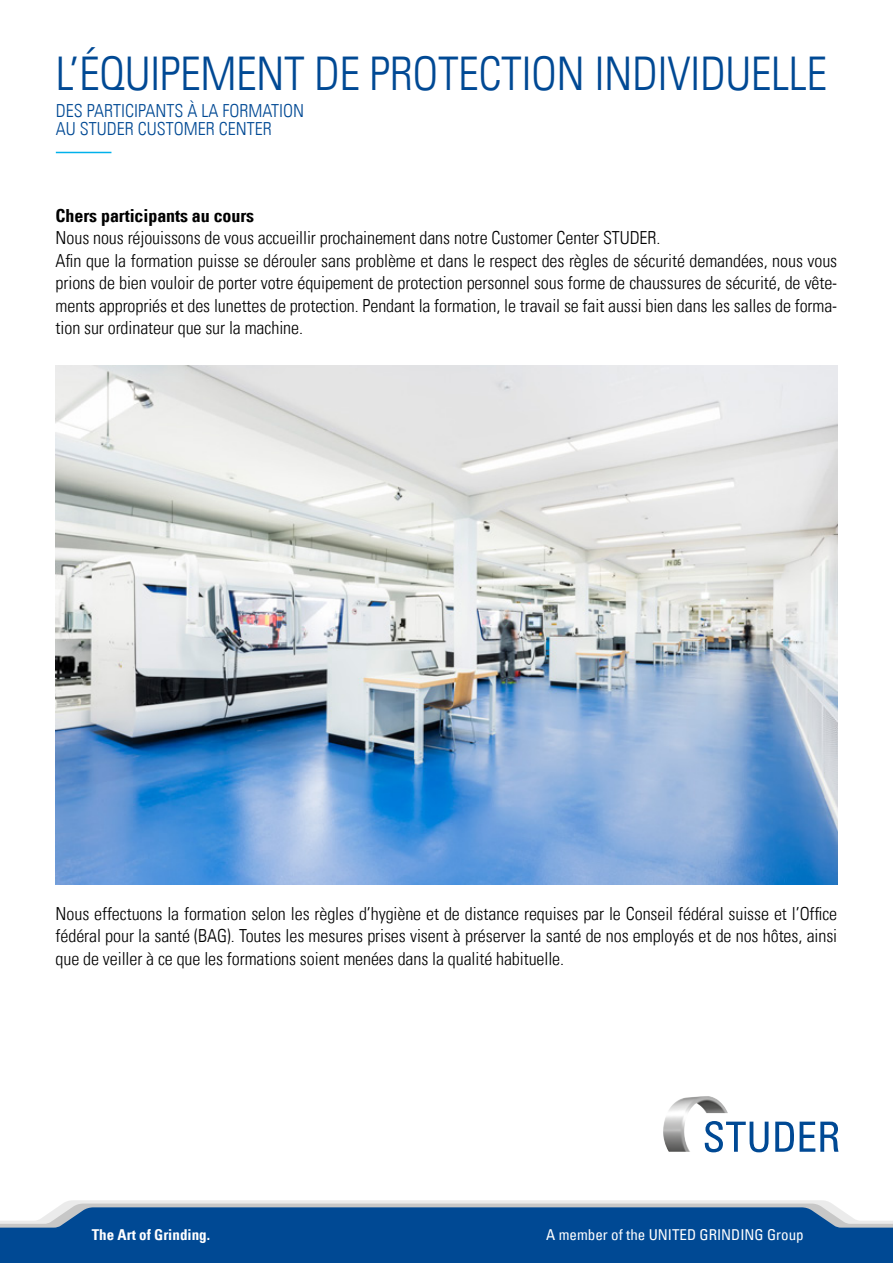
<style>
.page{position:relative;width:893px;height:1263px;background:#fff}
.page>*{position:absolute;margin:0;border:0;box-sizing:border-box;transform-origin:0 0}
.t1{font:46.5px "Univers Com 47 Light Cond";letter-spacing:-.01em;color:#004994}
.t2{font:18px/22.5px "Univers Com 47 Light Cond";letter-spacing:-.005em;color:#000}
.t3{font:18px/18px "Univers Com 47 Light Cond";color:#004994}
.t4{font:18px "Univers Com 67 Bold Cond";letter-spacing:-.005em;color:#000}
.t5{font:condensed 15px "Univers Com 57";color:#fff}
.t6{font:15px "Univers Com 67 Bold Cond";color:#fff}
</style>
<div class="page">
<svg style="left:58px;top:1200px;width:778px;height:7px"></svg>
<svg style="left:0;top:1207px;width:893px;height:56px;background:#0e5399"></svg>
<svg style="left:728px;top:1121px;width:40px;height:31px"></svg>
<svg style="left:775px;top:1121px;width:19px;height:31px"></svg>
<svg style="left:800px;top:1121px;width:38px;height:31px"></svg>
<img style="left:663px;top:1096px;width:65px;height:56px">
<hr style="left:56px;top:152px;width:55px;height:1px;background:#00b1eb">
<img style="left:56px;top:366px;width:781px;height:519px">
<h1 class="t1" style="left:56px;top:46px;width:773px">L’ÉQUIPEMENT DE PROTECTION INDIVIDUELLE</h1>
<p class="t3" style="left:56px;top:102px;width:250px">DES PARTICIPANTS À LA FORMATION<br>AU STUDER CUSTOMER CENTER</p>
<p class="t4" style="left:56px;top:205px;width:200px">Chers participants au cours</p>
<p class="t2" style="left:56px;top:227px;width:783px">Nous nous réjouissons de vous accueillir prochainement dans notre Customer Center STUDER.<br>Afin que la formation puisse se dérouler sans problème et dans le respect des règles de sécurité demandées, nous vous prions de bien vouloir de porter votre équipement de protection personnel sous forme de chaussures de sécurité, de vête&shy;ments appropriés et des lunettes de protection. Pendant la formation, le travail se fait aussi bien dans les salles de forma&shy;tion sur ordinateur que sur la machine.</p>
<p class="t2" style="left:56px;top:902px;width:783px;text-align:justify">Nous effectuons la formation selon les règles d’hygiène et de distance requises par le Conseil fédéral suisse et l’Office fédéral pour la santé (BAG). Toutes les mesures prises visent à préserver la santé de nos employés et de nos hôtes, ainsi que de veiller à ce que les formations soient menées dans la qualité habituelle.</p>
<p class="t6" style="left:92px;top:1226px;width:120px">The Art of Grinding.</p>
<p class="t5" style="left:546px;top:1225px;width:259px">A member of the UNITED GRINDING Group</p>
</div>
